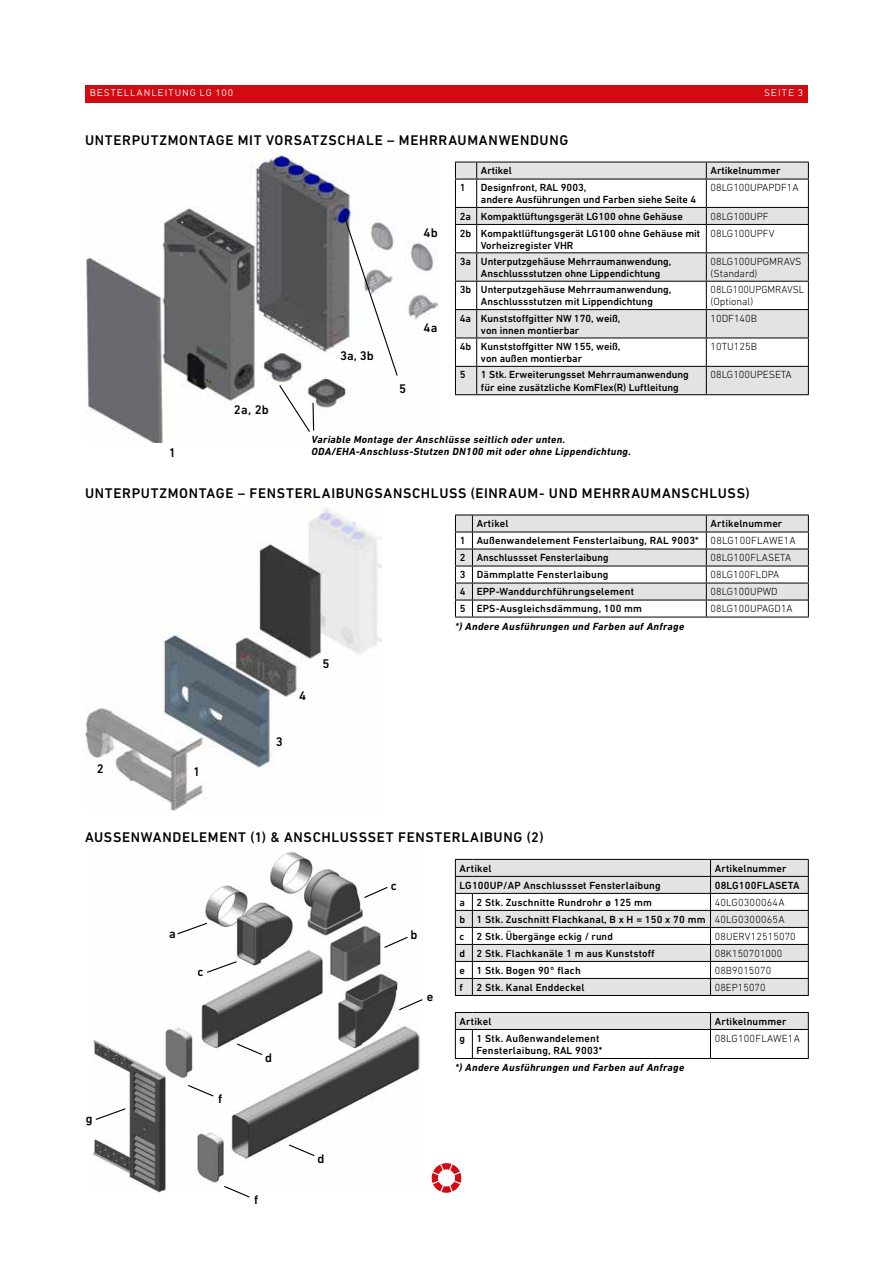
<style>
.page{position:relative;width:893px;height:1263px;background:#fff}
.page>*{position:absolute;margin:0;border:0;box-sizing:border-box;transform-origin:0 0}
.t1{font:500 14.25px "DIN Next LT Pro";letter-spacing:.045em;color:#000}
.t2{font:500 12.75px "DIN Next LT Pro";letter-spacing:.015em;color:#000}
.t3{font:500 10.5px/12px "DIN Next LT Pro";color:#000}
.t4{font:300 10.5px/12px "DIN Next LT Pro";color:#000}
.t5{font:italic 700 10.5px/12.6px "DIN Next LT Pro";letter-spacing:.03em;color:#000}
.t6{font:9px "DIN17 SB";letter-spacing:.12em;color:#fff}
.s1{font-weight:300}
</style>
<div class="page">
<div style="left:85px;top:85px;width:723px;height:17px;background:#d20a11"></div>
<svg style="left:432px;top:1163px;width:29px;height:30px"></svg>
<img style="left:92px;top:852px;width:327px;height:341px">
<svg style="left:176px;top:922px;width:32px;height:13px"></svg>
<svg style="left:206px;top:960px;width:32px;height:14px"></svg>
<svg style="left:94px;top:1107px;width:33px;height:14px"></svg>
<svg style="left:363px;top:886px;width:26px;height:13px"></svg>
<svg style="left:383px;top:936px;width:26px;height:13px"></svg>
<svg style="left:398px;top:998px;width:25px;height:13px"></svg>
<svg style="left:236px;top:1042px;width:28px;height:14px"></svg>
<svg style="left:288px;top:1143px;width:28px;height:14px"></svg>
<svg style="left:187px;top:1084px;width:28px;height:13px"></svg>
<svg style="left:223px;top:1185px;width:28px;height:13px"></svg>
<img style="left:85px;top:155px;width:353px;height:287px">
<svg style="left:342px;top:213px;width:57px;height:164px"></svg>
<svg style="left:278px;top:384px;width:37px;height:49px"></svg>
<svg style="left:455px;top:162px;width:354px;height:233px"></svg>
<hr style="left:477px;top:394px;width:229px;height:1px;background:#000">
<hr style="left:706px;top:394px;width:103px;height:1px;background:#000">
<img style="left:85px;top:507px;width:296px;height:303px">
<svg style="left:455px;top:514px;width:354px;height:104px"></svg>
<hr style="left:472px;top:617px;width:234px;height:1px;background:#000">
<hr style="left:706px;top:617px;width:103px;height:1px;background:#000">
<div style="left:473px;top:860px;width:335px;height:33px;background:#e3e3e3"></div>
<svg style="left:473px;top:894px;width:335px;height:164px"></svg>
<hr style="left:472px;top:859px;width:238px;height:1px;background:#000">
<hr style="left:710px;top:859px;width:99px;height:1px;background:#000">
<hr style="left:472px;top:876px;width:238px;height:1px;background:#000">
<hr style="left:710px;top:876px;width:99px;height:1px;background:#000">
<hr style="left:472px;top:893px;width:238px;height:1px;background:#000">
<hr style="left:710px;top:893px;width:99px;height:1px;background:#000">
<hr style="left:472px;top:910px;width:238px;height:1px;background:#000">
<hr style="left:710px;top:910px;width:99px;height:1px;background:#000">
<hr style="left:472px;top:927px;width:238px;height:1px;background:#000">
<hr style="left:710px;top:927px;width:99px;height:1px;background:#000">
<hr style="left:472px;top:944px;width:238px;height:1px;background:#000">
<hr style="left:710px;top:944px;width:99px;height:1px;background:#000">
<hr style="left:472px;top:961px;width:238px;height:1px;background:#000">
<hr style="left:710px;top:961px;width:99px;height:1px;background:#000">
<hr style="left:472px;top:978px;width:238px;height:1px;background:#000">
<hr style="left:710px;top:978px;width:99px;height:1px;background:#000">
<svg style="left:710px;top:860px;width:1px;height:135px"></svg>
<svg style="left:808px;top:860px;width:1px;height:135px"></svg>
<svg style="left:455px;top:859px;width:18px;height:137px"></svg>
<hr style="left:472px;top:995px;width:238px;height:1px;background:#000">
<hr style="left:710px;top:995px;width:99px;height:1px;background:#000">
<hr style="left:472px;top:1012px;width:238px;height:1px;background:#000">
<hr style="left:710px;top:1012px;width:99px;height:1px;background:#000">
<hr style="left:472px;top:1029px;width:238px;height:1px;background:#000">
<hr style="left:710px;top:1029px;width:99px;height:1px;background:#000">
<svg style="left:710px;top:1013px;width:1px;height:45px"></svg>
<svg style="left:808px;top:1013px;width:1px;height:45px"></svg>
<svg style="left:455px;top:1012px;width:18px;height:47px"></svg>
<hr style="left:472px;top:1058px;width:238px;height:1px;background:#000">
<hr style="left:710px;top:1058px;width:99px;height:1px;background:#000">
<p class="t6" style="left:90px;top:87px;width:145px">BESTELLANLEITUNG LG 100</p>
<p class="t6" style="left:764px;top:87px;width:40px">SEITE 3</p>
<h1 class="t1" style="left:85px;top:132px;width:485px">UNTERPUTZMONTAGE MIT VORSATZSCHALE – MEHRRAUMANWENDUNG</h1>
<p class="t2" style="left:169px;top:445px;width:8px">1</p>
<p class="t2" style="left:234px;top:403px;width:36px">2a, 2b</p>
<p class="t2" style="left:340px;top:349px;width:35px">3a, 3b</p>
<p class="t2" style="left:423px;top:226px;width:16px">4b</p>
<p class="t2" style="left:423px;top:320px;width:16px">4a</p>
<p class="t2" style="left:399px;top:381px;width:8px">5</p>
<p class="t3" style="left:481px;top:165px;width:32px">Artikel</p>
<p class="t3" style="left:711px;top:165px;width:71px">Artikelnummer</p>
<p class="t3" style="left:460px;top:182px;width:7px">1</p>
<p class="t3" style="left:481px;top:182px;width:217px">Designfront, RAL 9003,<br>andere Ausführungen und Farben siehe Seite 4</p>
<p class="t4" style="left:711px;top:181px;width:90px">08LG100UPAPDF1A</p>
<p class="t3" style="left:460px;top:210px;width:225px">2a Kompaktlüftungsgerät LG100 ohne Gehäuse</p>
<p class="t4" style="left:711px;top:210px;width:60px">08LG100UPF</p>
<p class="t3" style="left:481px;top:227px;width:221px;text-indent:-21px">2b Kompaktlüftungsgerät LG100 ohne Gehäuse mit<br>Vorheizregister VHR</p>
<p class="t4" style="left:711px;top:227px;width:65px">08LG100UPFV</p>
<p class="t3" style="left:481px;top:255px;width:192px;text-indent:-21px">3a Unterputzgehäuse Mehrraumanwendung,<br>Anschlussstutzen ohne Lippendichtung</p>
<p class="t4" style="left:711px;top:255px;width:92px">08LG100UPGMRAVS (Standard)</p>
<p class="t3" style="left:460px;top:284px;width:213px;text-align:center">3b Unterputzgehäuse Mehrraumanwendung,<br>Anschlussstutzen mit Lippendichtung</p>
<p class="t4" style="left:711px;top:284px;width:95px">08LG100UPGMRAVSL (Optional)</p>
<p class="t3" style="left:481px;top:312px;width:141px;text-indent:-21px">4a Kunststoffgitter NW 170, weiß, von innen montierbar</p>
<p class="t4" style="left:711px;top:312px;width:48px">10DF140B</p>
<p class="t3" style="left:481px;top:340px;width:141px;text-indent:-21px">4b Kunststoffgitter NW 155, weiß, von außen montierbar</p>
<p class="t4" style="left:711px;top:340px;width:48px">10TU125B</p>
<p class="t3" style="left:460px;top:369px;width:7px">5</p>
<p class="t3" style="left:481px;top:369px;width:209px">1 Stk. Erweiterungsset Mehrraumanwendung für eine zusätzliche KomFlex(R) Luftleitung</p>
<p class="t4" style="left:711px;top:369px;width:83px">08LG100UPESETA</p>
<p class="t5" style="left:311px;top:433px;width:321px">Variable Montage der Anschlüsse seitlich oder unten.<br>ODA/EHA-Anschluss-Stutzen DN100 mit oder ohne Lippendichtung.</p>
<h1 class="t1" style="left:85px;top:484px;width:666px">UNTERPUTZMONTAGE – FENSTERLAIBUNGSANSCHLUSS (EINRAUM- UND MEHRRAUMANSCHLUSS)</h1>
<p class="t3" style="left:477px;top:517px;width:33px">Artikel</p>
<p class="t3" style="left:460px;top:515px;width:338px;line-height:17px;text-indent:251px">Artikelnummer<br>1 Außenwandelement Fensterlaibung, RAL 9003* <span class="s1">08LG100FLAWE1A<br></span>2 Anschlussset Fensterlaibung</p>
<p class="t4" style="left:711px;top:551px;width:82px">08LG100FLASETA</p>
<p class="t2" style="left:97px;top:762px;width:8px">2</p>
<p class="t2" style="left:193px;top:764px;width:8px">1</p>
<p class="t2" style="left:276px;top:734px;width:8px">3</p>
<p class="t2" style="left:299px;top:688px;width:8px">4</p>
<p class="t2" style="left:323px;top:656px;width:8px">5</p>
<p class="t3" style="left:460px;top:568px;width:150px">3 Dämmplatte Fensterlaibung</p>
<p class="t4" style="left:711px;top:568px;width:70px">08LG100FLDPA</p>
<p class="t3" style="left:460px;top:585px;width:176px">4 EPP-Wanddurchführungselement</p>
<p class="t4" style="left:711px;top:585px;width:69px">08LG100UPWD</p>
<p class="t3" style="left:460px;top:602px;width:184px">5 EPS-Ausgleichsdämmung, 100 mm</p>
<p class="t4" style="left:711px;top:602px;width:84px">08LG100UPAGD1A</p>
<p class="t5" style="left:455px;top:620px;width:231px">*) Andere Ausführungen und Farben auf Anfrage</p>
<h1 class="t1" style="left:85px;top:829px;width:460px">AUSSENWANDELEMENT (1) &amp; ANSCHLUSSSET FENSTERLAIBUNG (2)</h1>
<p class="t2" style="left:86px;top:1111px;width:8px">g</p>
<p class="t2" style="left:169px;top:926px;width:8px">a</p>
<p class="t2" style="left:198px;top:964px;width:8px">c</p>
<p class="t2" style="left:218px;top:1091px;width:6px">f</p>
<p class="t2" style="left:265px;top:1050px;width:8px">d</p>
<p class="t2" style="left:254px;top:1192px;width:6px">f</p>
<p class="t2" style="left:317px;top:1151px;width:8px">d</p>
<p class="t2" style="left:391px;top:878px;width:8px">c</p>
<p class="t2" style="left:410px;top:928px;width:8px">b</p>
<p class="t2" style="left:427px;top:989px;width:8px">e</p>
<p class="t3" style="left:460px;top:862px;width:33px">Artikel</p>
<p class="t3" style="left:715px;top:862px;width:73px">Artikelnummer</p>
<p class="t3" style="left:460px;top:879px;width:203px">LG100UP/AP Anschlussset Fensterlaibung</p>
<p class="t3" style="left:715px;top:879px;width:86px">08LG100FLASETA</p>
<p class="t3" style="left:460px;top:896px;width:194px">a 2 Stk. Zuschnitte Rundrohr ø 125 mm</p>
<p class="t3" style="left:460px;top:893px;width:326px;line-height:17px;text-align:justify;text-indent:255px"><span class="s1">40LG0300064A </span>b 1 Stk. Zuschnitt Flachkanal, B x H = 150 x 70 mm <span class="s1">40LG0300065A </span>c 2 Stk. Übergänge eckig / rund</p>
<p class="t4" style="left:715px;top:930px;width:83px">08UERV12515070</p>
<p class="t3" style="left:460px;top:947px;width:197px">d 2 Stk. Flachkanäle 1 m aus Kunststoff</p>
<p class="t4" style="left:715px;top:947px;width:69px">08K150701000</p>
<p class="t3" style="left:460px;top:964px;width:123px">e 1 Stk. Bogen 90° flach</p>
<p class="t4" style="left:715px;top:964px;width:58px">08B9015070</p>
<p class="t3" style="left:460px;top:981px;width:5px">f</p>
<p class="t3" style="left:477px;top:981px;width:109px">2 Stk. Kanal Enddeckel</p>
<p class="t4" style="left:715px;top:981px;width:52px">08EP15070</p>
<p class="t3" style="left:460px;top:1015px;width:33px">Artikel</p>
<p class="t3" style="left:715px;top:1015px;width:73px">Artikelnummer</p>
<p class="t3" style="left:460px;top:1032px;width:144px;line-height:12.6px;text-align:right">g 1 Stk. Außenwandelement<br>Fensterlaibung, RAL 9003*</p>
<p class="t4" style="left:715px;top:1032px;width:87px">08LG100FLAWE1A</p>
<p class="t5" style="left:455px;top:1061px;width:231px">*) Andere Ausführungen und Farben auf Anfrage</p>
</div>
